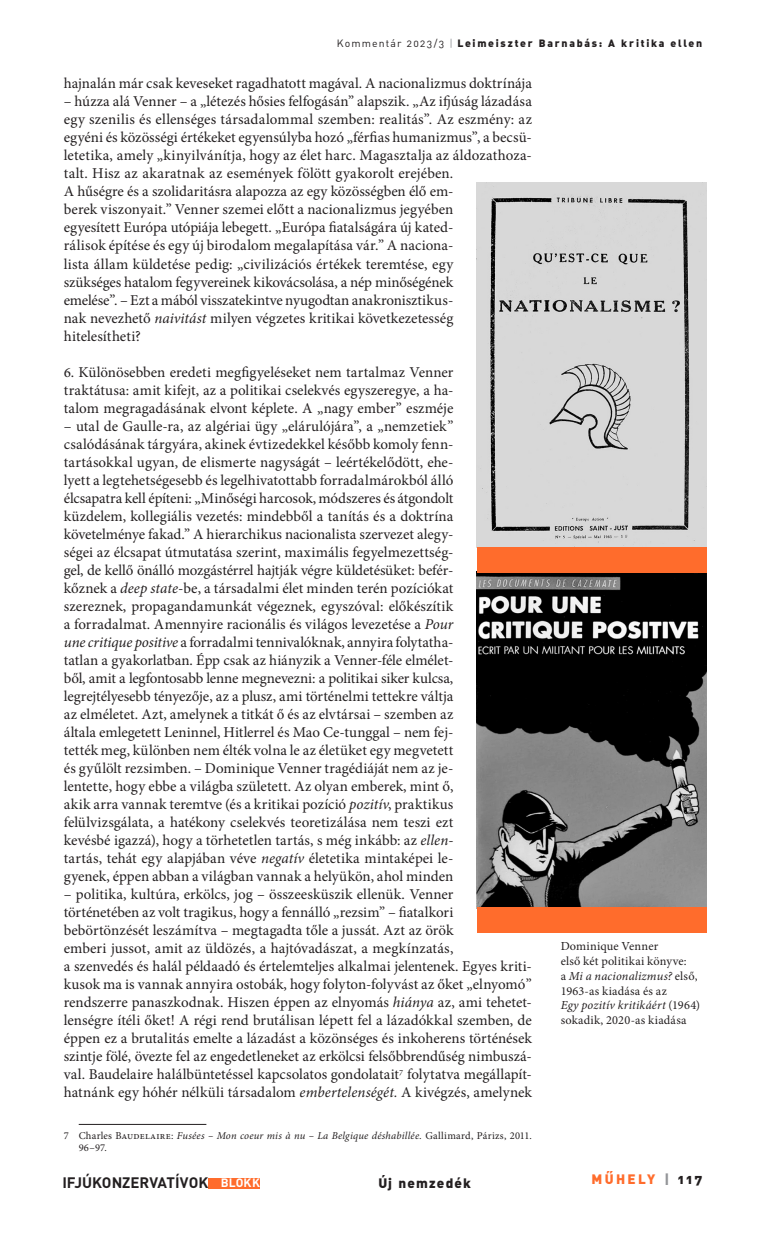
<style>
.page{position:relative;width:766px;height:1234px;background:#fff}
.page>*{position:absolute;margin:0;border:0;box-sizing:border-box;transform-origin:0 0}
._8_-_kenyér_1_---_10_pt{font:15px/18px "Minion Pro";color:#231f20}
.t1{font:700 15px "DIN Alt PFL";letter-spacing:.035em;color:#231f20}
.t2{font:13.5px "DIN Alt Blk PFL";letter-spacing:.2em;color:#ff6c2c}
.t3{font:13.5px "DIN Alt Blk PFL";letter-spacing:.1em;color:#231f20}
._1000_-_képaláírás{font:12.3px/14.7px "Minion Pro";letter-spacing:.01em;color:#231f20}
._20_-_lábjegyzet{font:10.5px/12.3px "Minion Pro";color:#231f20}
.t4{font:10.5px "DIN Alt Blk PFL";letter-spacing:.175em;color:#231f20}
.s1{font-family:"DIN Alt PFL"}
.s2{font-family:"DIN Alt PFL";color:#939598}
.s3{font-style:italic}
.s4{font-size:12px;color:#fff}
.s5{color:#939598}
.s6{color:#231f20}
</style>
<div class="page">
<div style="left:208px;top:1177px;width:52px;height:10px;background:#ff6c2c"></div>
<hr style="left:79px;top:1123px;width:127px;height:1px;background:#231f20">
<img style="left:476px;top:183px;width:230px;height:363px">
<img style="left:476px;top:572px;width:230px;height:335px">
<div style="left:476px;top:546px;width:230px;height:26px;background:#ff6c2c"></div>
<div style="left:476px;top:907px;width:230px;height:25px;background:#ff6c2c"></div>
<p class="t4" style="left:337px;top:36px;width:366px"><span class="s1">Kommentár 2023/3</span> <span class="s2">|</span> Leimeiszter Barnabás: A kritika ellen</p>
<p class="_8_-_kenyér_1_---_10_pt" style="left:64px;top:75px;width:469px">hajnalán már csak keveseket ragadhatott magával. A nacionalizmus doktrínája</p>
<p class="_8_-_kenyér_1_---_10_pt" style="left:64px;top:93px;width:469px">– húzza alá Venner – a „létezés hősies felfogásán” alapszik. „Az ifjúság lázadása egy szenilis és ellenséges társadalommal szemben: realitás”. Az eszmény: az egyéni és közösségi értékeket egyensúlyba hozó „férfias humanizmus”, a becsü&shy;letetika, amely „kinyilvánítja, hogy az élet harc. Magasztalja az áldozathoza&shy;talt. Hisz az akaratnak az események fölött gyakorolt erejében.<br>A hűségre és a szolidaritásra alapozza az egy közösségben élő em-<br>berek viszonyait.” Venner szemei előtt a nacionalizmus jegyében<br>egyesített Európa utópiája lebegett. „Európa fiatalságára új kated-<br>rálisok építése és egy új birodalom megalapítása vár.” A naciona-<br>lista állam küldetése pedig: „civilizációs értékek teremtése, egy<br>szükséges hatalom fegyvereinek kikovácsolása, a nép minőségének<br>emelése”. – Ezt a mából visszatekintve nyugodtan anakronisztikus-<br>nak nevezhető <span class="s3">naivitást</span> milyen végzetes kritikai következetesség hitelesítheti?</p>
<p class="_8_-_kenyér_1_---_10_pt" style="left:64px;top:363px;width:391px;text-align:justify">6. Különösebben eredeti megfigyeléseket nem tartalmaz Venner traktátusa: amit kifejt, az a politikai cselekvés egyszeregye, a ha&shy;talom megragadásának elvont képlete. A „nagy ember” eszméje</p>
<p class="_8_-_kenyér_1_---_10_pt" style="left:64px;top:417px;width:391px;text-align:justify">– utal de Gaulle-ra, az algériai ügy „elárulójára”, a „nemzetiek” csalódásának tárgyára, akinek évtizedekkel később komoly fenn&shy;tartásokkal ugyan, de elismerte nagyságát – leértékelődött, ehe&shy;lyett a legtehetségesebb és legelhivatottabb forradalmárokból álló élcsapatra kell építeni: „Minőségi harcosok, módszeres és átgondolt küzdelem, kollegiális vezetés: mindebből a tanítás és a doktrína követelménye fakad.” A hierarchikus nacionalista szervezet alegy&shy;ségei az élcsapat útmutatása szerint, maximális fegyelmezettség&shy;gel, de kellő önálló mozgástérrel hajtják végre küldetésüket: befér&shy;kőznek a <span class="s3">deep state</span>-be, a társadalmi élet minden terén pozíciókat szereznek, propagandamunkát végeznek, egyszóval: előkészítik a forradalmat. Amennyire racionális és világos levezetése a <span class="s3">Pour une critique positive</span> a forradalmi tennivalóknak, annyira folytatha&shy;tatlan a gyakorlatban. Épp csak az hiányzik a Venner-féle elmélet&shy;ből, amit a legfontosabb lenne megnevezni: a politikai siker kulcsa, legrejtélyesebb tényezője, az a plusz, ami történelmi tettekre váltja az elméletet. Azt, amelynek a titkát ő és az elvtársai – szemben az általa emlegetett Leninnel, Hitlerrel és Mao Ce-tunggal – nem fej&shy;tették meg, különben nem élték volna le az életüket egy megvetett és gyűlölt rezsimben. – Dominique Venner tragédiáját nem az je&shy;lentette, hogy ebbe a világba született. Az olyan emberek, mint ő, akik arra vannak teremtve (és a kritikai pozíció <span class="s3">pozitív</span>, praktikus felülvizsgálata, a hatékony cselekvés teoretizálása nem teszi ezt kevésbé igazzá), hogy a törhetetlen tartás, s még inkább: az <span class="s3">ellen&shy;</span>tartás, tehát egy alapjában véve <span class="s3">negatív</span> életetika mintaképei le&shy;gyenek, éppen abban a világban vannak a helyükön, ahol minden</p>
<p class="_8_-_kenyér_1_---_10_pt" style="left:64px;top:885px;width:469px">– politika, kultúra, erkölcs, jog – összeesküszik ellenük. Venner történetében az volt tragikus, hogy a fennálló „rezsim” – fiatalkori bebörtönzését leszámítva – megtagadta tőle a jussát. Azt az örök<br>emberi jussot, amit az üldözés, a hajtóvadászat, a megkínzatás,<br>a szenvedés és halál példaadó és értelemteljes alkalmai jelentenek. Egyes kriti&shy;kusok ma is vannak annyira ostobák, hogy folyton-folyvást az őket „elnyomó” rendszerre panaszkodnak. Hiszen éppen az elnyomás <span class="s3">hiánya</span> az, ami tehetet&shy;lenségre ítéli őket! A régi rend brutálisan lépett fel a lázadókkal szemben, de éppen ez a brutalitás emelte a lázadást a közönséges és inkoherens történések szintje fölé, övezte fel az engedetleneket az erkölcsi felsőbbrendűség nimbuszá&shy;val. Baudelaire halálbüntetéssel kapcsolatos gondolatait<sup>7</sup> folytatva megállapít&shy;hatnánk egy hóhér nélküli társadalom <span class="s3">embertelenségét.</span> A kivégzés, amelynek</p>
<p class="_20_-_lábjegyzet" style="left:79px;top:1129px;width:454px;text-indent:-15px">7 Charles Baudelaire: <span class="s3">Fusées – Mon coeur mis à nu – La Belgique déshabillée.</span> Gallimard, Párizs, 2011.<br>96–97.</p>
<p class="t1" style="left:63px;top:1172px;width:199px">IFJÚKONZERVATÍVOK <span class="s4">BLOKK</span></p>
<p class="t3" style="left:378px;top:1173px;width:94px">Új nemzedék</p>
<p class="_1000_-_képaláírás" style="left:560px;top:939px;width:141px">Dominique Venner<br>első két politikai könyve:<br>a <span class="s3">Mi a nacionalizmus?</span> első,<br>1963-as kiadása és az<br><span class="s3">Egy pozitív kritikáért</span> (1964) sokadik, 2020-as kiadása</p>
<p class="t2" style="left:591px;top:1169px;width:112px">MŰHELY <span class="s5">|</span> <span class="s6">117</span></p>
</div>
